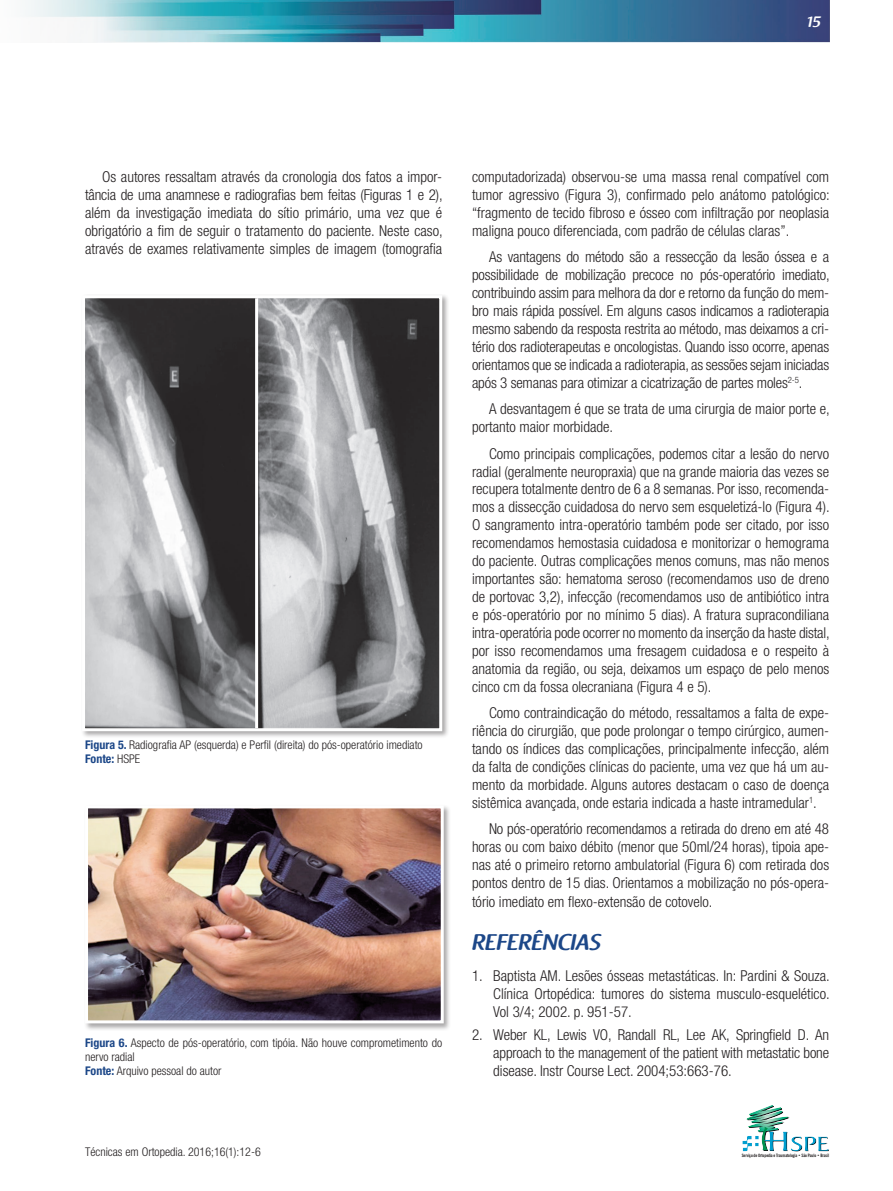
<style>
.page{position:relative;width:893px;height:1191px;background:#fff}
.page>*{position:absolute;margin:0;border:0;box-sizing:border-box;transform-origin:0 0}
._5_Intertitulo_1{font:600 22.5px "Raspoutine";color:#1c4788}
._4_Texto{font:300 condensed 15px/17.9px "Helvetica Neue";color:#231f20;text-align:justify}
.t1{font:600 15px "Raspoutine";color:#fff}
._6_Figura{font:300 condensed 12px/14px "Helvetica Neue";color:#231f20}
._6_Figura-2{font:700 condensed 12px "Helvetica Neue";color:#1c4788}
.t2{font:4.5px "News Goth Cn BT Bold";letter-spacing:-.01em;color:#231f20}
.s1{font-weight:700;color:#1c4788}
.s2{font-weight:300;color:#231f20}
</style>
<div class="page">
<img style="left:25px;top:0;width:804px;height:43px">
<img style="left:742px;top:1105px;width:87px;height:47px">
<div style="left:84px;top:804px;width:367px;height:227px;background:#231f20;opacity:.4"></div>
<img style="left:89px;top:809px;width:351px;height:210px">
<div style="left:85px;top:805px;width:359px;height:218px;border:3px solid #fff"></div>
<div style="left:81px;top:294px;width:369px;height:444px;background:#231f20;opacity:.4"></div>
<img style="left:86px;top:299px;width:352px;height:428px">
<div style="left:82px;top:295px;width:360px;height:436px;border:3px solid #fff"></div>
<hr style="left:255px;top:298px;width:3px;height:430px;background:#fff">
<p class="t1" style="left:806px;top:14px;width:16px">15</p>
<p class="_4_Texto" style="left:85px;top:168px;width:359px;text-align:left;text-indent:17px">Os autores ressaltam através da cronologia dos fatos a impor&shy;tância de uma anamnese e radiografias bem feitas (Figuras 1 e 2), além da investigação imediata do sítio primário, uma vez que é obrigatório a fim de seguir o tratamento do paciente. Neste caso, através de exames relativamente simples de imagem (tomografia</p>
<p class="_4_Texto" style="left:472px;top:168px;width:359px">computadorizada) observou-se uma massa renal compatível com tumor agressivo (Figura 3), confirmado pelo anátomo patológico: “fragmento de tecido fibroso e ósseo com infiltração por neoplasia maligna pouco diferenciada, com padrão de células claras”.</p>
<p class="_4_Texto" style="left:472px;top:248px;width:359px;text-indent:17px">As vantagens do método são a ressecção da lesão óssea e a possibilidade de mobilização precoce no pós-operatório imediato, contribuindo assim para melhora da dor e retorno da função do mem&shy;bro mais rápida possível. Em alguns casos indicamos a radioterapia mesmo sabendo da resposta restrita ao método, mas deixamos a cri&shy;tério dos radioterapeutas e oncologistas. Quando isso ocorre, apenas orientamos que se indicada a radioterapia, as sessões sejam iniciadas após 3 semanas para otimizar a cicatrização de partes moles<sup>2-5</sup>.</p>
<p class="_4_Texto" style="left:472px;top:400px;width:359px;text-indent:17px">A desvantagem é que se trata de uma cirurgia de maior porte e, portanto maior morbidade.</p>
<p class="_4_Texto" style="left:472px;top:444px;width:359px;text-indent:17px">Como principais complicações, podemos citar a lesão do nervo radial (geralmente neuropraxia) que na grande maioria das vezes se recupera totalmente dentro de 6 a 8 semanas. Por isso, recomenda&shy;mos a dissecção cuidadosa do nervo sem esqueletizá-lo (Figura 4).<br>O sangramento intra-operatório também pode ser citado, por isso recomendamos hemostasia cuidadosa e monitorizar o hemograma do paciente. Outras complicações menos comuns, mas não menos importantes são: hematoma seroso (recomendamos uso de dreno de portovac 3,2), infecção (recomendamos uso de antibiótico intra e pós-operatório por no mínimo 5 dias). A fratura supracondiliana intra-operatória pode ocorrer no momento da inserção da haste distal, por isso recomendamos uma fresagem cuidadosa e o respeito à anatomia da região, ou seja, deixamos um espaço de pelo menos cinco cm da fossa olecraniana (Figura 4 e 5).</p>
<p class="_4_Texto" style="left:472px;top:704px;width:359px;text-indent:17px">Como contraindicação do método, ressaltamos a falta de expe&shy;riência do cirurgião, que pode prolongar o tempo cirúrgico, aumen&shy;tando os índices das complicações, principalmente infecção, além da falta de condições clínicas do paciente, uma vez que há um au&shy;mento da morbidade. Alguns autores destacam o caso de doença sistêmica avançada, onde estaria indicada a haste intramedular<sup>1</sup>.</p>
<p class="_4_Texto" style="left:472px;top:819px;width:359px;text-indent:17px">No pós-operatório recomendamos a retirada do dreno em até 48 horas ou com baixo débito (menor que 50ml/24 horas), tipoia ape&shy;nas até o primeiro retorno ambulatorial (Figura 6) com retirada dos pontos dentro de 15 dias. Orientamos a mobilização no pós-opera&shy;tório imediato em flexo-extensão de cotovelo.</p>
<p class="_5_Intertitulo_1" style="left:472px;top:930px;width:131px">REFERÊNCIAS</p>
<p class="_4_Texto" style="left:493px;top:967px;width:338px;text-indent:-21px">1. Baptista AM. Lesões ósseas metastáticas. In: Pardini &amp; Souza.<br>Clínica Ortopédica: tumores do sistema musculo-esquelético.<br>Vol 3/4; 2002. p. 951-57.</p>
<p class="_4_Texto" style="left:493px;top:1025px;width:337px;text-indent:-21px">2. Weber KL, Lewis VO, Randall RL, Lee AK, Springfield D. An approach to the management of the patient with metastatic bone disease. Instr Course Lect. 2004;53:663-76.</p>
<p class="_6_Figura" style="left:85px;top:738px;width:339px"><span class="s1">Figura 5.</span> Radiografia AP (esquerda) e Perfil (direita) do pós-operatório imediato</p>
<p class="_6_Figura-2" style="left:85px;top:752px;width:57px">Fonte: <span class="s2">HSPE</span></p>
<p class="_6_Figura" style="left:85px;top:1036px;width:359px"><span class="s1">Figura 6.</span> Aspecto de pós-operatório, com tipóia. Não houve comprometimento do nervo radial</p>
<p class="_6_Figura" style="left:85px;top:1064px;width:138px"><span class="s1">Fonte:</span> Arquivo pessoal do autor</p>
<p class="_6_Figura" style="left:85px;top:1145px;width:177px">Técnicas em Ortopedia. 2016;16(1):12-6</p>
<p class="t2" style="left:742px;top:1152px;width:89px">Serviço de Ortopedia e Traumatologia • São Paulo • Brasil</p>
</div>
